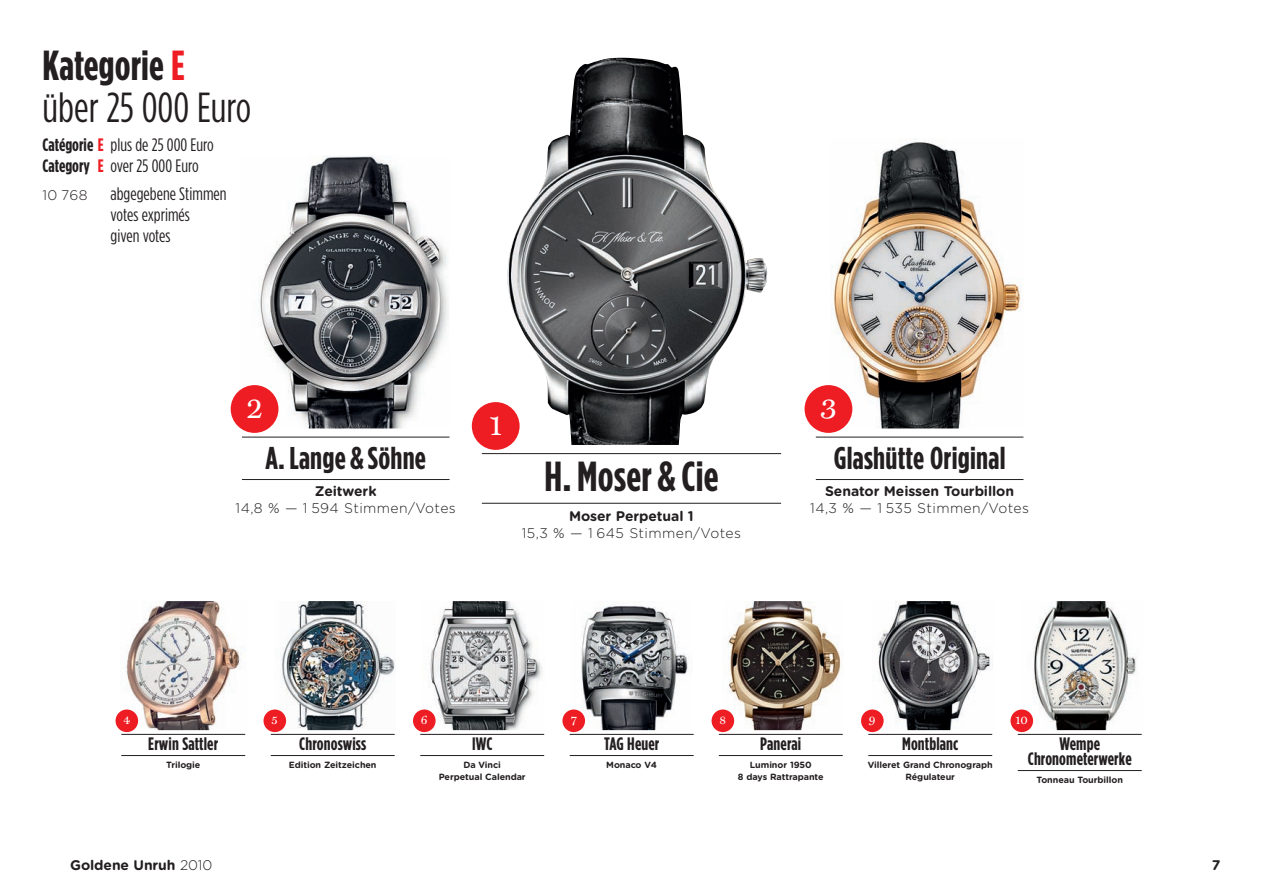
<style>
.page{position:relative;width:1263px;height:893px;background:#fff}
.page>*{position:absolute;margin:0;border:0;box-sizing:border-box;transform-origin:0 0}
.t1{font:42px/42px "Gotham Condensed";color:#231f20}
.t2{font:700 42px "Gotham Condensed";letter-spacing:.01em;color:#231f20}
.t3{font:700 31.5px "Gotham Condensed";letter-spacing:.01em;color:#231f20}
.t4{font:30.15px "Miller Text";color:#fff}
.t5{font:18px/21px "Gotham Condensed";color:#231f20}
.t6{font:700 18px/15px "Gotham Condensed";letter-spacing:.01em;color:#231f20;text-align:center}
.t7{font:300 13.95px "Gotham Rounded";letter-spacing:.03em;color:#231f20}
.t8{font:700 13.95px "Gotham Rounded";letter-spacing:-.005em;color:#231f20}
.t9{font:12px "Miller Text";color:#fff}
.t10{font:700 9px/12px "Gotham Rounded";letter-spacing:-.005em;color:#231f20;text-align:center}
.s1{font-weight:700}
.s2{font-weight:700;color:#ee1d23}
.s3{font-weight:300}
</style>
<div class="page">
<img style="left:121px;top:602px;width:121px;height:127px">
<hr style="left:121px;top:734px;width:124px;height:1px;background:#231f20">
<hr style="left:121px;top:755px;width:124px;height:1px;background:#231f20">
<img style="left:243px;top:156px;width:206px;height:272px">
<hr style="left:242px;top:437px;width:208px;height:1px;background:#231f20">
<hr style="left:242px;top:479px;width:208px;height:1px;background:#231f20">
<div style="left:231px;top:385px;width:47px;height:48px;background:#ee1d23;border-radius:50%"></div>
<img style="left:832px;top:139px;width:189px;height:289px">
<hr style="left:816px;top:437px;width:207px;height:1px;background:#231f20">
<hr style="left:816px;top:479px;width:207px;height:1px;background:#231f20">
<div style="left:804px;top:385px;width:48px;height:48px;background:#ee1d23;border-radius:50%"></div>
<img style="left:507px;top:58px;width:260px;height:386px">
<div style="left:472px;top:402px;width:48px;height:48px;background:#ee1d23;border-radius:50%"></div>
<div style="left:116px;top:709px;width:22px;height:23px;background:#ee1d23;border-radius:50%"></div>
<img style="left:280px;top:602px;width:115px;height:127px">
<hr style="left:271px;top:734px;width:124px;height:1px;background:#231f20">
<hr style="left:271px;top:755px;width:124px;height:1px;background:#231f20">
<div style="left:263px;top:709px;width:23px;height:23px;background:#ee1d23;border-radius:50%"></div>
<img style="left:429px;top:602px;width:113px;height:127px">
<hr style="left:420px;top:734px;width:124px;height:1px;background:#231f20">
<hr style="left:420px;top:755px;width:124px;height:1px;background:#231f20">
<div style="left:413px;top:709px;width:23px;height:23px;background:#ee1d23;border-radius:50%"></div>
<img style="left:581px;top:604px;width:108px;height:125px">
<hr style="left:570px;top:734px;width:124px;height:1px;background:#231f20">
<hr style="left:570px;top:755px;width:124px;height:1px;background:#231f20">
<div style="left:562px;top:709px;width:23px;height:23px;background:#ee1d23;border-radius:50%"></div>
<img style="left:727px;top:602px;width:115px;height:127px">
<hr style="left:719px;top:734px;width:124px;height:1px;background:#231f20">
<hr style="left:719px;top:755px;width:124px;height:1px;background:#231f20">
<div style="left:711px;top:709px;width:23px;height:23px;background:#ee1d23;border-radius:50%"></div>
<img style="left:878px;top:602px;width:114px;height:127px">
<hr style="left:868px;top:734px;width:124px;height:1px;background:#231f20">
<hr style="left:868px;top:755px;width:124px;height:1px;background:#231f20">
<div style="left:861px;top:709px;width:23px;height:23px;background:#ee1d23;border-radius:50%"></div>
<img style="left:1027px;top:602px;width:109px;height:127px">
<hr style="left:1018px;top:734px;width:124px;height:1px;background:#231f20">
<hr style="left:1018px;top:770px;width:124px;height:1px;background:#231f20">
<div style="left:1010px;top:709px;width:23px;height:23px;background:#ee1d23;border-radius:50%"></div>
<hr style="left:482px;top:453px;width:299px;height:1px;background:#231f20">
<hr style="left:482px;top:503px;width:299px;height:1px;background:#231f20">
<h1 class="t1" style="left:43px;top:47px;width:210px"><span class="s1">Kategorie</span> <span class="s2">E </span>über 25 000 Euro</h1>
<h3 class="t5" style="left:43px;top:135px;width:173px"><span class="s1">Catégorie</span> <span class="s2">E</span> plus de 25 000 Euro<br><span class="s1">Category</span> <span class="s2">E</span> over 25 000 Euro</h3>
<h3 class="t7" style="left:43px;top:190px;width:47px">10 768</h3>
<h3 class="t5" style="left:111px;top:184px;width:118px">abgegebene Stimmen votes exprimés<br>given votes</h3>
<h3 class="t4" style="left:246px;top:396px;width:18px">2</h3>
<h3 class="t4" style="left:489px;top:413px;width:14px">1</h3>
<h3 class="t4" style="left:820px;top:396px;width:18px">3</h3>
<h2 class="t3" style="left:265px;top:446px;width:162px">A. Lange &amp; Söhne</h2>
<h3 class="t8" style="left:315px;top:485px;width:63px">Zeitwerk</h3>
<h3 class="t7" style="left:236px;top:502px;width:222px">14,8 % — 1 594 Stimmen/Votes</h3>
<h1 class="t2" style="left:544px;top:462px;width:176px">H. Moser &amp; Cie</h1>
<h3 class="t8" style="left:569px;top:511px;width:126px">Moser Perpetual 1</h3>
<h3 class="t7" style="left:522px;top:528px;width:221px">15,3 % — 1 645 Stimmen/Votes</h3>
<h2 class="t3" style="left:834px;top:446px;width:173px">Glashütte Original</h2>
<h3 class="t8" style="left:825px;top:485px;width:191px">Senator Meissen Tourbillon</h3>
<h3 class="t7" style="left:810px;top:502px;width:220px">14,3 % — 1 535 Stimmen/Votes</h3>
<h3 class="t9" style="left:123px;top:715px;width:8px">4</h3>
<h3 class="t9" style="left:272px;top:715px;width:8px">5</h3>
<h3 class="t9" style="left:421px;top:715px;width:8px">6</h3>
<h3 class="t9" style="left:571px;top:715px;width:8px">7</h3>
<h3 class="t9" style="left:719px;top:715px;width:8px">8</h3>
<h3 class="t9" style="left:869px;top:715px;width:8px">9</h3>
<h3 class="t9" style="left:1015px;top:715px;width:14px">10</h3>
<h3 class="t6" style="left:148px;top:737px;width:71px">Erwin Sattler</h3>
<p class="t10" style="left:166px;top:759px;width:36px">Trilogie</p>
<h3 class="t6" style="left:299px;top:737px;width:68px">Chronoswiss</h3>
<p class="t10" style="left:289px;top:759px;width:89px">Edition Zeitzeichen</p>
<h3 class="t6" style="left:472px;top:737px;width:22px">IWC</h3>
<p class="t10" style="left:439px;top:759px;width:89px">Da Vinci<br>Perpetual Calendar</p>
<h3 class="t6" style="left:604px;top:737px;width:57px">TAG Heuer</h3>
<p class="t10" style="left:606px;top:759px;width:52px">Monaco V4</p>
<h3 class="t6" style="left:760px;top:737px;width:43px">Panerai</h3>
<p class="t10" style="left:738px;top:759px;width:87px">Luminor 1950<br>8 days Rattrapante</p>
<h3 class="t6" style="left:902px;top:737px;width:58px">Montblanc</h3>
<p class="t10" style="left:868px;top:759px;width:126px">Villeret Grand Chronograph<br>Régulateur</p>
<h3 class="t6" style="left:1028px;top:737px;width:105px">Wempe<br>Chronometerwerke</h3>
<p class="t10" style="left:1036px;top:774px;width:88px">Tonneau Tourbillon</p>
<h3 class="t8" style="left:70px;top:860px;width:144px">Goldene Unruh <span class="s3">2010</span></h3>
<h3 class="t8" style="left:1212px;top:860px;width:10px">7</h3>
</div>
